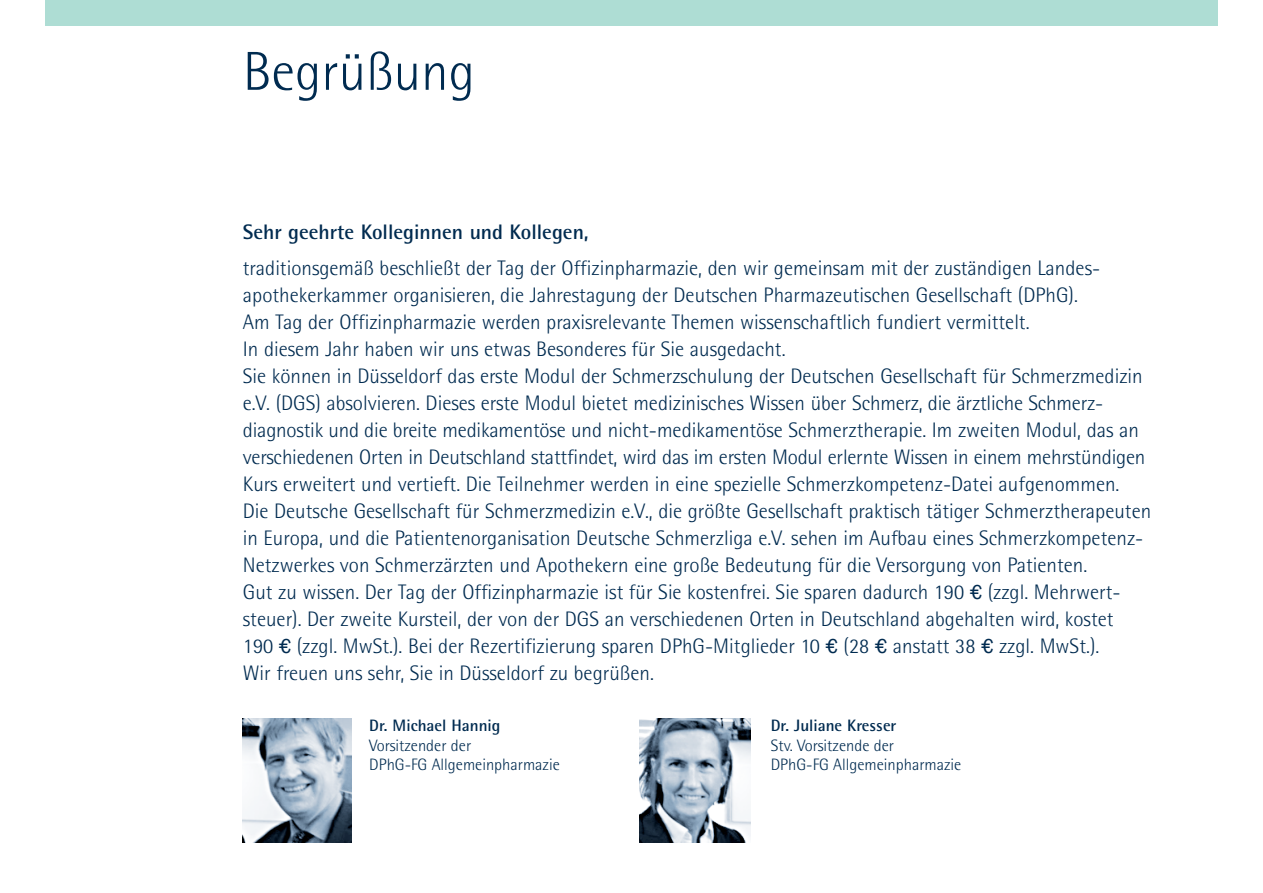
<style>
.page{position:relative;width:1263px;height:893px;background:#fff}
.page>*{position:absolute;margin:0;border:0;box-sizing:border-box;transform-origin:0 0}
.t1{font:300 54.9px "Rotis Semi Sans";color:#002b50}
.t2{font:300 21px/27px "Rotis Semi Sans";color:#002b50}
.t3{font:700 21px "Rotis Semi Sans";color:#002b50}
.t4{font:300 16.5px/19.5px "Rotis Semi Sans";color:#002b50}
.t5{font:700 16.5px "Rotis Semi Sans";color:#002b50}
.s1{font-family:"Euro Classic A Logo";font-weight:400}
</style>
<div class="page">
<div style="left:46px;top:0;width:1172px;height:26px;background:#aeddd4"></div>
<img style="left:242px;top:719px;width:109px;height:124px">
<img style="left:640px;top:719px;width:110px;height:123px">
<h1 class="t1" style="left:243px;top:40px;width:234px">Begrüßung</h1>
<p class="t3" style="left:243px;top:219px;width:347px">Sehr geehrte Kolleginnen und Kollegen,</p>
<p class="t2" style="left:243px;top:254px;width:910px">traditionsgemäß beschließt der Tag der Offizinpharmazie, den wir gemeinsam mit der zuständigen Landes&shy;apothekerkammer organisieren, die Jahrestagung der Deutschen Pharmazeutischen Gesellschaft (DPhG).<br>Am Tag der Offizinpharmazie werden praxisrelevante Themen wissenschaftlich fundiert vermittelt.<br>In diesem Jahr haben wir uns etwas Besonderes für Sie ausgedacht.<br>Sie können in Düsseldorf das erste Modul der Schmerzschulung der Deutschen Gesellschaft für Schmerzmedizin e.V. (DGS) absolvieren. Dieses erste Modul bietet medizinisches Wissen über Schmerz, die ärztliche Schmerz&shy;diagnostik und die breite medikamentöse und nicht-medikamentöse Schmerztherapie. Im zweiten Modul, das an verschiedenen Orten in Deutschland stattfindet, wird das im ersten Modul erlernte Wissen in einem mehrstündigen Kurs erweitert und vertieft. Die Teilnehmer werden in eine spezielle Schmerzkompetenz-Datei aufgenommen.<br>Die Deutsche Gesellschaft für Schmerzmedizin e.V., die größte Gesellschaft praktisch tätiger Schmerztherapeuten in Europa, und die Patientenorganisation Deutsche Schmerzliga e.V. sehen im Aufbau eines Schmerzkompetenz-Netzwerkes von Schmerzärzten und Apothekern eine große Bedeutung für die Versorgung von Patienten.<br>Gut zu wissen. Der Tag der Offizinpharmazie ist für Sie kostenfrei. Sie sparen dadurch 190 <span class="s1">M</span> (zzgl. Mehrwert&shy;steuer). Der zweite Kursteil, der von der DGS an verschiedenen Orten in Deutschland abgehalten wird, kostet<br>190 <span class="s1">M</span> (zzgl. MwSt.). Bei der Rezertifizierung sparen DPhG-Mitglieder 10 <span class="s1">M</span> (28 <span class="s1">M</span> anstatt 38 <span class="s1">M</span> zzgl. MwSt.).<br>Wir freuen uns sehr, Sie in Düsseldorf zu begrüßen.</p>
<p class="t5" style="left:369px;top:716px;width:133px">Dr. Michael Hannig</p>
<p class="t4" style="left:369px;top:736px;width:192px">Vorsitzender der<br>DPhG-FG Allgemeinpharmazie</p>
<p class="t5" style="left:771px;top:716px;width:127px">Dr. Juliane Kresser</p>
<p class="t4" style="left:771px;top:736px;width:192px">Stv. Vorsitzende der<br>DPhG-FG Allgemeinpharmazie</p>
</div>
